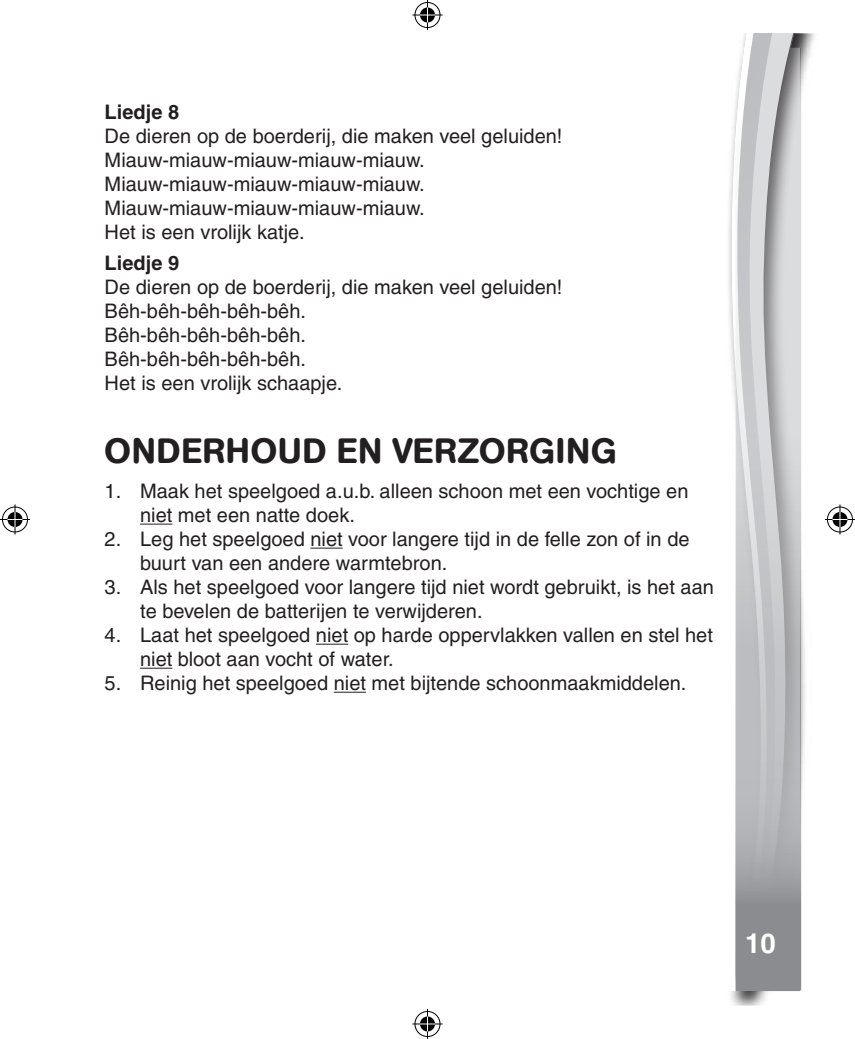
<style>
.page{position:relative;width:855px;height:1039px;background:#fff}
.page>*{position:absolute;margin:0;border:0;box-sizing:border-box;transform-origin:0 0}
.Headline{font:500 35px "AG Book Rounded";letter-spacing:.02em;color:#231f20}
.t1{font:700 27.5px "Helvetica";color:#fff}
.body_text1{font:500 20px/24px "Helvetica";color:#231f20}
.Text{font:500 20px "Helvetica";color:#231f20}
.Text-2{font:700 20px "Helvetica";color:#231f20}
</style>
<div class="page">
<svg style="left:784px;top:34px;width:23px;height:956px"></svg>
<svg style="left:730px;top:34px;width:38px;height:374px"></svg>
<svg style="left:735px;top:48px;width:64px;height:942px;background:#bdbec0"></svg>
<hr style="left:140px;top:523px;width:32px;height:1px;background:#231f20">
<hr style="left:310px;top:547px;width:32px;height:1px;background:#231f20">
<hr style="left:316px;top:643px;width:32px;height:1px;background:#231f20">
<hr style="left:140px;top:667px;width:32px;height:1px;background:#231f20">
<hr style="left:333px;top:691px;width:33px;height:1px;background:#231f20">
<div style="left:413px;top:1px;width:28px;height:28px;border:3px solid #fff;border-radius:50%"></div>
<svg style="left:412px;top:13px;width:30px;height:4px"></svg>
<hr style="left:425px;top:0;width:4px;height:30px;background:#fff">
<div style="left:418px;top:6px;width:18px;height:18px;border:3px solid #fff;border-radius:50%"></div>
<div style="left:414px;top:2px;width:26px;height:26px;border:1px solid #000;border-radius:50%"></div>
<hr style="left:412px;top:15px;width:30px;height:1px;background:#000">
<hr style="left:427px;top:0;width:1px;height:30px;background:#000">
<svg style="left:420px;top:7px;width:15px;height:15px"></svg>
<div style="left:413px;top:1009px;width:28px;height:28px;border:3px solid #fff;border-radius:50%"></div>
<hr style="left:412px;top:1022px;width:30px;height:3px;background:#fff">
<hr style="left:425px;top:1008px;width:4px;height:30px;background:#fff">
<div style="left:418px;top:1014px;width:18px;height:18px;border:3px solid #fff;border-radius:50%"></div>
<div style="left:414px;top:1011px;width:26px;height:25px;border:1px solid #000;border-radius:50%"></div>
<hr style="left:412px;top:1023px;width:30px;height:1px;background:#000">
<hr style="left:427px;top:1008px;width:1px;height:30px;background:#000">
<svg style="left:420px;top:1016px;width:15px;height:15px"></svg>
<div style="left:1px;top:505px;width:28px;height:28px;border:3px solid #fff;border-radius:50%"></div>
<hr style="left:0;top:518px;width:30px;height:3px;background:#fff">
<svg style="left:13px;top:504px;width:4px;height:30px"></svg>
<div style="left:6px;top:510px;width:18px;height:18px;border:3px solid #fff;border-radius:50%"></div>
<div style="left:2px;top:506px;width:26px;height:26px;border:1px solid #000;border-radius:50%"></div>
<hr style="left:0;top:519px;width:30px;height:1px;background:#000">
<hr style="left:15px;top:504px;width:1px;height:30px;background:#000">
<svg style="left:8px;top:512px;width:14px;height:15px"></svg>
<div style="left:825px;top:505px;width:28px;height:28px;border:3px solid #fff;border-radius:50%"></div>
<hr style="left:824px;top:518px;width:30px;height:3px;background:#fff">
<hr style="left:838px;top:504px;width:3px;height:30px;background:#fff">
<div style="left:830px;top:510px;width:18px;height:18px;border:3px solid #fff;border-radius:50%"></div>
<div style="left:826px;top:506px;width:26px;height:26px;border:1px solid #000;border-radius:50%"></div>
<hr style="left:824px;top:519px;width:30px;height:1px;background:#000">
<hr style="left:839px;top:504px;width:1px;height:30px;background:#000">
<svg style="left:832px;top:512px;width:15px;height:15px"></svg>
<p class="Text-2" style="left:105px;top:100px;width:76px">Liedje 8</p>
<p class="Text" style="left:105px;top:124px;width:459px">De dieren op de boerderij, die maken veel geluiden!</p>
<p class="Text" style="left:105px;top:148px;width:321px">Miauw-miauw-miauw-miauw-miauw.</p>
<p class="Text" style="left:105px;top:172px;width:321px">Miauw-miauw-miauw-miauw-miauw.</p>
<p class="Text" style="left:105px;top:196px;width:321px">Miauw-miauw-miauw-miauw-miauw.</p>
<p class="Text" style="left:105px;top:220px;width:201px">Het is een vrolijk katje.</p>
<p class="Text-2" style="left:105px;top:251px;width:76px">Liedje 9</p>
<p class="Text" style="left:105px;top:275px;width:459px">De dieren op de boerderij, die maken veel geluiden!</p>
<p class="Text" style="left:105px;top:299px;width:203px">Bêh-bêh-bêh-bêh-bêh.</p>
<p class="Text" style="left:105px;top:323px;width:203px">Bêh-bêh-bêh-bêh-bêh.</p>
<p class="Text" style="left:105px;top:347px;width:203px">Bêh-bêh-bêh-bêh-bêh.</p>
<p class="Text" style="left:105px;top:371px;width:239px">Het is een vrolijk schaapje.</p>
<p class="Headline" style="left:105px;top:430px;width:513px">ONDERHOUD EN VERZORGING</p>
<p class="body_text1" style="left:140px;top:478px;width:549px;text-indent:-35px">1. Maak het speelgoed a.u.b. alleen schoon met een vochtige en niet met een natte doek.</p>
<p class="body_text1" style="left:140px;top:526px;width:550px;text-indent:-35px">2. Leg het speelgoed niet voor langere tijd in de felle zon of in de buurt van een andere warmtebron.</p>
<p class="body_text1" style="left:140px;top:574px;width:575px;text-indent:-35px">3. Als het speelgoed voor langere tijd niet wordt gebruikt, is het aan te bevelen de batterijen te verwijderen.</p>
<p class="body_text1" style="left:140px;top:622px;width:574px;text-indent:-35px">4. Laat het speelgoed niet op harde oppervlakken vallen en stel het niet bloot aan vocht of water.</p>
<p class="body_text1" style="left:105px;top:670px;width:583px">5. Reinig het speelgoed niet met bijtende schoonmaakmiddelen.</p>
<h2 class="t1" style="left:746px;top:920px;width:34px">10<sup>10</sup></h2>
<h2 class="t1" style="left:744px;top:926px;width:32px">10</h2>
</div>
